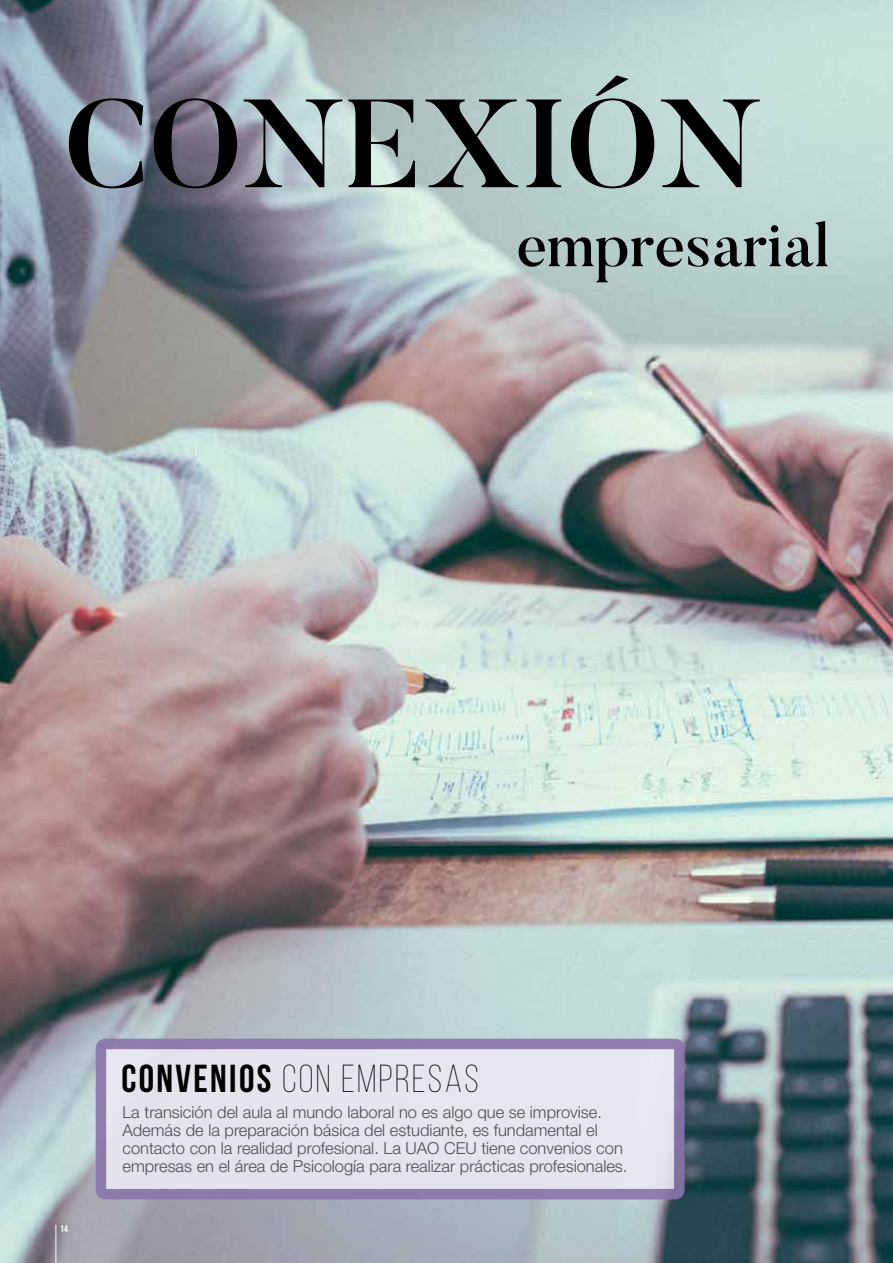
<style>
.page{position:relative;width:893px;height:1263px;background:#fff}
.page>*{position:absolute;margin:0;border:0;box-sizing:border-box;transform-origin:0 0}
.t1{font:500 124.5px "Butler";color:#000}
.t2{font:500 61.05px "Butler";color:#000}
.t3{font:300 39px "Bebas Neue";letter-spacing:.06em;color:#000}
.t4{font:300 16.5px/18px "Helvetica Neue LT Std";color:#4d4d4f}
.t5{font:9.75px "Bebas Neue";color:#fff}
.s1{font-weight:700}
</style>
<div class="page">
<img style="left:0;top:0;width:893px;height:1263px">
<div style="left:101px;top:1044px;width:578px;height:150px;background:#ece9f3;border-radius:4px"></div>
<div style="left:96px;top:1039px;width:589px;height:160px;border:10px solid #8a76ac;border-radius:4px"></div>
<hr style="left:55px;top:1225px;width:1px;height:38px;background:#fff">
<h1 class="t1" style="left:64px;top:65px;width:700px">CONEXIÓN</h1>
<h2 class="t2" style="left:516px;top:206px;width:314px">empresarial</h2>
<h3 class="t3" style="left:121px;top:1057px;width:359px"><span class="s1">CONVENIOS</span> CON EMPRESAS</h3>
<p class="t5" style="left:60px;top:1223px;width:9px">14</p>
<p class="t4" style="left:122px;top:1103px;width:506px">La transición del aula al mundo laboral no es algo que se improvise.<br>Además de la preparación básica del estudiante, es fundamental el contacto con la realidad profesional. La UAO CEU tiene convenios con empresas en el área de Psicología para realizar prácticas profesionales.</p>
</div>
